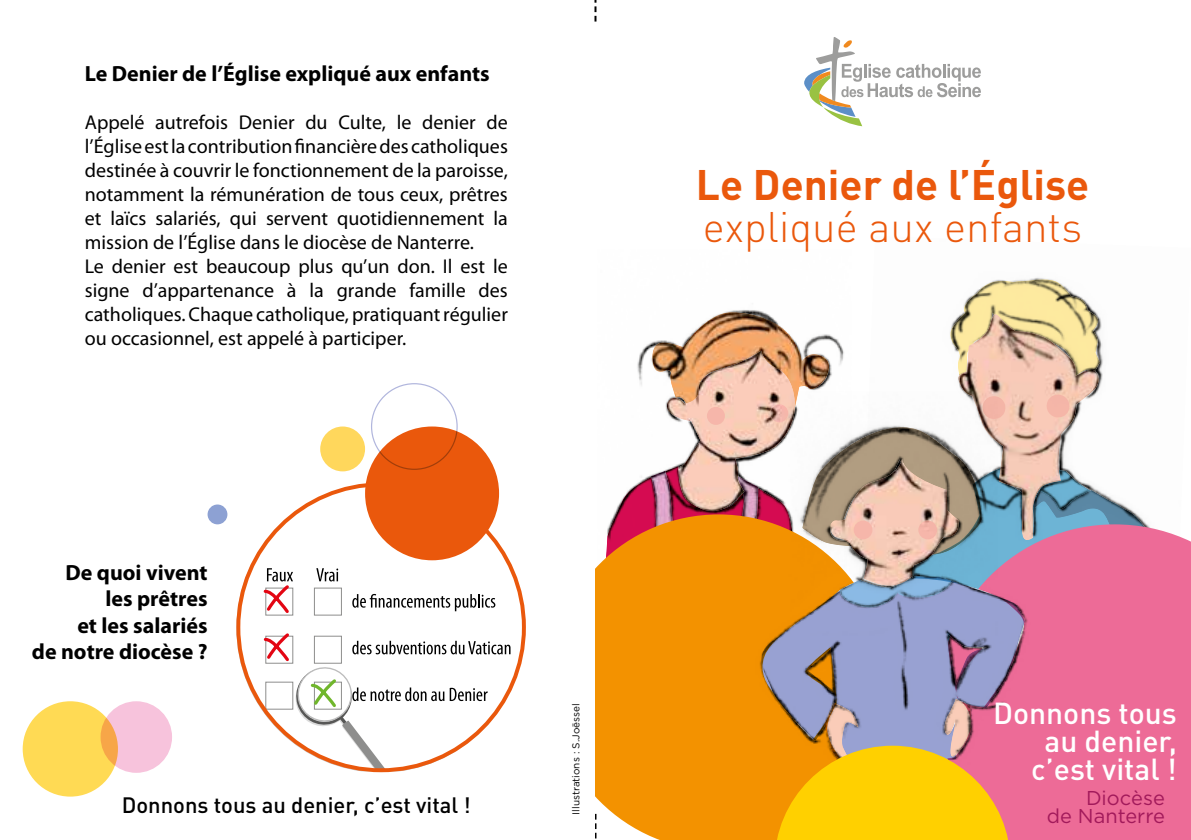
<style>
.page{position:relative;width:1191px;height:840px;background:#fff}
.page>*{position:absolute;margin:0;border:0;box-sizing:border-box;transform-origin:0 0}
.t1{font:700 42.2px "DIN Pro";color:#ea580c}
.t2{font:300 42.2px "DIN Pro";color:#ea580c}
.t3{font:500 30px/28px "DIN Pro";color:#fff;text-align:right}
.t4{font:700 22px/26.4px "Myriad Pro";color:#000;text-align:right}
.t5{font:500 22px "DIN Pro";color:#000}
.t6{font:20px/24px "Myriad Pro";color:#000}
.t7{font:20px/18px "Gotham";color:#a21a5b;text-align:right}
.t8{font:10px "Gotham";color:#000}
</style>
<div class="page">
<div style="left:1010px;top:528px;width:181px;height:311px;background:#ed6b97"></div>
<svg style="left:594px;top:0;width:2px;height:22px"></svg>
<svg style="left:804px;top:37px;width:177px;height:89px"></svg>
<div style="left:207px;top:504px;width:20px;height:20px;background:#8da1d3;border-radius:50%"></div>
<div style="left:23px;top:700px;width:95px;height:96px;background:#ffda54;border-radius:50%"></div>
<svg style="left:101px;top:700px;width:71px;height:72px;fill:#f7c3dc"></svg>
<div style="left:595px;top:558px;width:179px;height:281px;background:#f39200"></div>
<svg style="left:606px;top:278px;width:548px;height:363px"></svg>
<img style="left:738px;top:374px;width:309px;height:414px">
<img style="left:759px;top:581px;width:265px;height:182px">
<img style="left:839px;top:585px;width:113px;height:22px">
<img style="left:802px;top:427px;width:179px;height:127px">
<img style="left:830px;top:458px;width:129px;height:127px">
<img style="left:853px;top:520px;width:19px;height:19px;border-radius:9px">
<img style="left:918px;top:520px;width:19px;height:19px;border-radius:9px">
<svg style="left:774px;top:698px;width:236px;height:141px"></svg>
<div style="left:365px;top:426px;width:134px;height:134px;background:#ea580c;border-radius:50%"></div>
<div style="left:320px;top:426px;width:45px;height:45px;background:#ffd75c;border-radius:50%"></div>
<svg style="left:236px;top:483px;width:289px;height:227px"></svg>
<svg style="left:262px;top:568px;width:248px;height:202px"></svg>
<p class="t4" style="left:85px;top:61px;width:406px">Le Denier de l’Église expliqué aux enfants</p>
<p class="t6" style="left:85px;top:111px;width:424px">Appelé autrefois Denier du Culte, le denier de l’Église est la contribution financière des catholiques destinée à couvrir le fonctionnement de la paroisse, notamment la rémunération de tous ceux, prêtres et laïcs salariés, qui servent quotidiennement la mission de l’Église dans le diocèse de Nanterre.<br>Le denier est beaucoup plus qu’un don. Il est le signe d’appartenance à la grande famille des catholiques. Chaque catholique, pratiquant régulier ou occasionnel, est appelé à participer.</p>
<p class="t4" style="left:32px;top:559px;width:177px">De quoi vivent<br>les prêtres<br>et les salariés<br>de notre diocèse ?</p>
<p class="t5" style="left:122px;top:790px;width:351px">Donnons tous au denier, c’est vital !</p>
<p class="t8" style="left:570px;top:814px;width:112px;rotate:-90deg">Illustrations : S.Joëssel</p>
<h1 class="t1" style="left:696px;top:156px;width:395px">Le Denier de l’Église</h1>
<h1 class="t2" style="left:703px;top:198px;width:381px">expliqué aux enfants</h1>
<h2 class="t3" style="left:993px;top:697px;width:185px">Donnons tous au denier, c’est vital !</h2>
<p class="t7" style="left:1046px;top:788px;width:120px">Diocèse<br>de Nanterre</p>
</div>
